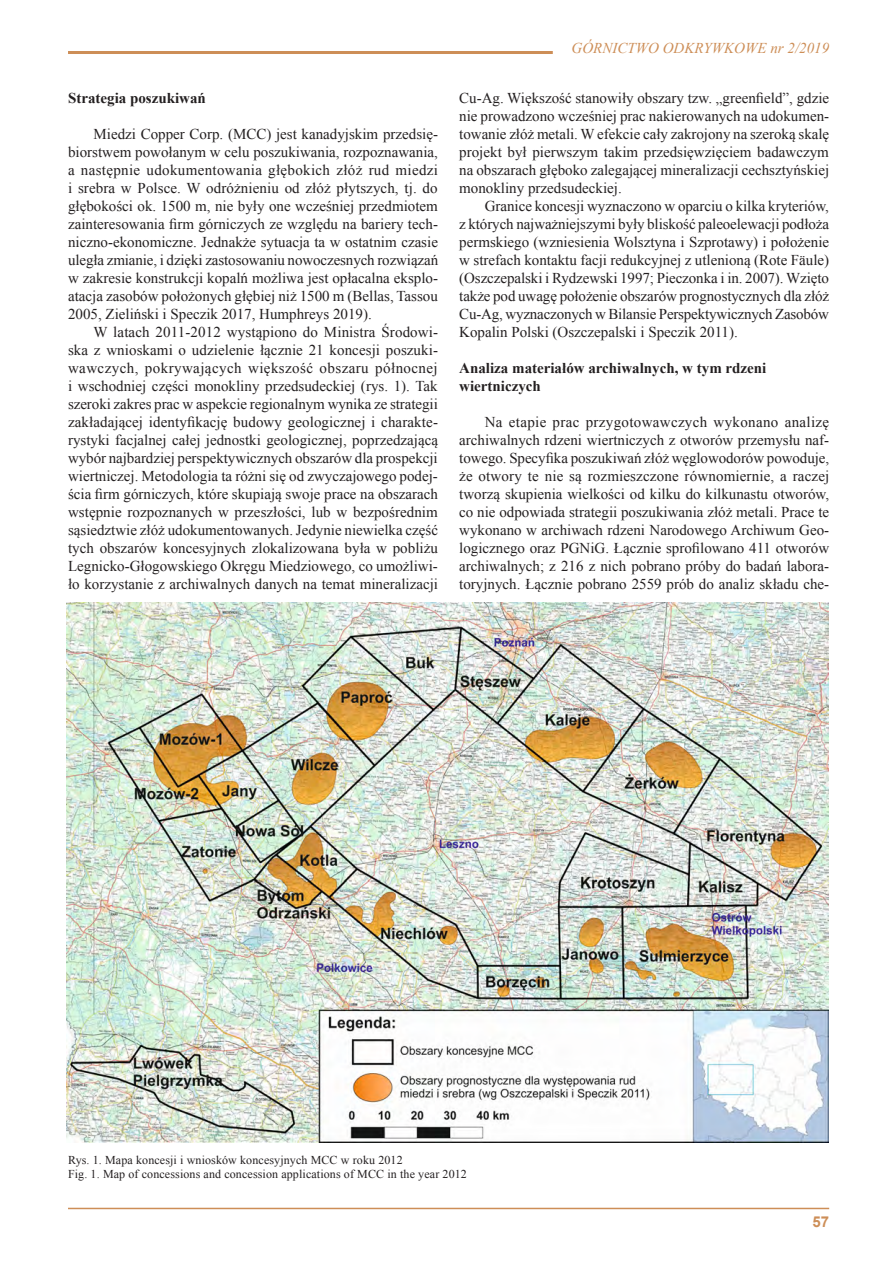
<style>
.page{position:relative;width:893px;height:1263px;background:#fff}
.page>*{position:absolute;margin:0;border:0;box-sizing:border-box;transform-origin:0 0}
.t1{font:15px/18px "Times New Roman";color:#231f20;text-align:justify}
.t2{font:700 15px/18px "Times New Roman";color:#231f20}
.t3{font:italic 15px "Times New Roman";color:#cd8e57}
.t4{font:700 15px "Arial";color:#cd8e57}
.t5{font:12px/14.4px "Times New Roman";letter-spacing:.01em;color:#231f20}
</style>
<div class="page">
<hr style="left:68px;top:1208px;width:761px;height:1px;background:#cd8e57">
<hr style="left:68px;top:51px;width:485px;height:3px;background:#cd8e57">
<img style="left:66px;top:603px;width:763px;height:539px">
<p class="t2" style="left:68px;top:89px;width:139px">Strategia poszukiwań</p>
<p class="t1" style="left:68px;top:125px;width:372px;text-indent:26px">Miedzi Copper Corp. (MCC) jest kanadyjskim przedsię&shy;biorstwem powołanym w celu poszukiwania, rozpoznawania, a następnie udokumentowania głębokich złóż rud miedzi i srebra w Polsce. W odróżnieniu od złóż płytszych, tj. do głębokości ok. 1500 m, nie były one wcześniej przedmiotem zainteresowania firm górniczych ze względu na bariery tech&shy;niczno-ekonomiczne. Jednakże sytuacja ta w ostatnim czasie uległa zmianie, i dzięki zastosowaniu nowoczesnych rozwiązań w zakresie konstrukcji kopalń możliwa jest opłacalna eksplo&shy;atacja zasobów położonych głębiej niż 1500 m (Bellas, Tassou 2005, Zieliński i Speczik 2017, Humphreys 2019).</p>
<p class="t1" style="left:68px;top:323px;width:371px;text-indent:26px">W latach 2011-2012 wystąpiono do Ministra Środowi&shy;ska z wnioskami o udzielenie łącznie 21 koncesji poszuki&shy;wawczych, pokrywających większość obszaru północnej i wschodniej części monokliny przedsudeckiej (rys. 1). Tak szeroki zakres prac w aspekcie regionalnym wynika ze strategii zakładającej identyfikację budowy geologicznej i charakte&shy;rystyki facjalnej całej jednostki geologicznej, poprzedzającą wybór najbardziej perspektywicznych obszarów dla prospekcji wiertniczej. Metodologia ta różni się od zwyczajowego podej&shy;ścia firm górniczych, które skupiają swoje prace na obszarach wstępnie rozpoznanych w przeszłości, lub w bezpośrednim sąsiedztwie złóż udokumentowanych. Jedynie niewielka część tych obszarów koncesyjnych zlokalizowana była w pobliżu Legnicko-Głogowskiego Okręgu Miedziowego, co umożliwi&shy;ło korzystanie z archiwalnych danych na temat mineralizacji</p>
<p class="t3" style="left:571px;top:37px;width:259px">GÓRNICTWO ODKRYWKOWE nr 2/2019</p>
<p class="t1" style="left:459px;top:89px;width:371px">Cu-Ag. Większość stanowiły obszary tzw. „greenfield”, gdzie nie prowadzono wcześniej prac nakierowanych na udokumen&shy;towanie złóż metali. W efekcie cały zakrojony na szeroką skalę projekt był pierwszym takim przedsięwzięciem badawczym na obszarach głęboko zalegającej mineralizacji cechsztyńskiej monokliny przedsudeckiej.</p>
<p class="t1" style="left:459px;top:197px;width:371px;text-indent:26px">Granice koncesji wyznaczono w oparciu o kilka kryteriów, z których najważniejszymi były bliskość paleoelewacji podłoża permskiego (wzniesienia Wolsztyna i Szprotawy) i położenie w strefach kontaktu facji redukcyjnej z utlenioną (Rote Fäule) (Oszczepalski i Rydzewski 1997; Pieczonka i in. 2007). Wzięto także pod uwagę położenie obszarów prognostycznych dla złóż Cu-Ag, wyznaczonych w Bilansie Perspektywicznych Zasobów Kopalin Polski (Oszczepalski i Speczik 2011).</p>
<p class="t2" style="left:459px;top:359px;width:309px">Analiza materiałów archiwalnych, w tym rdzeni wiertniczych</p>
<p class="t1" style="left:459px;top:413px;width:372px;text-indent:26px">Na etapie prac przygotowawczych wykonano analizę archiwalnych rdzeni wiertniczych z otworów przemysłu naf&shy;towego. Specyfika poszukiwań złóż węglowodorów powoduje, że otwory te nie są rozmieszczone równomiernie, a raczej tworzą skupienia wielkości od kilku do kilkunastu otworów, co nie odpowiada strategii poszukiwania złóż metali. Prace te wykonano w archiwach rdzeni Narodowego Archiwum Geo&shy;logicznego oraz PGNiG. Łącznie sprofilowano 411 otworów archiwalnych; z 216 z nich pobrano próby do badań labora&shy;toryjnych. Łącznie pobrano 2559 prób do analiz składu che-</p>
<p class="t5" style="left:68px;top:1152px;width:400px">Rys. 1. Mapa koncesji i wniosków koncesyjnych MCC w roku 2012<br>Fig. 1. Map of concessions and concession applications of MCC in the year 2012</p>
<p class="t4" style="left:812px;top:1212px;width:18px">57</p>
</div>
